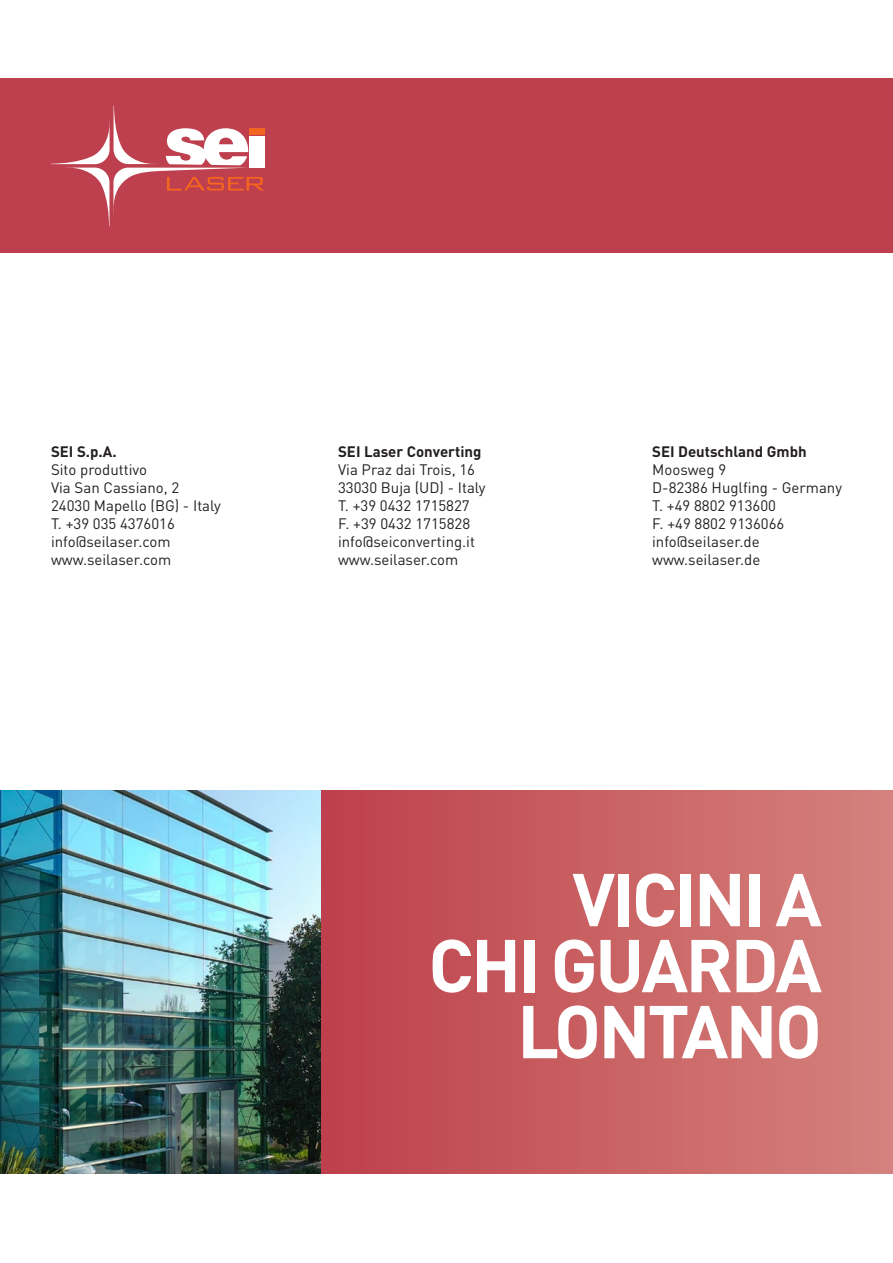
<style>
.page{position:relative;width:893px;height:1263px;background:#fff}
.page>*{position:absolute;margin:0;border:0;box-sizing:border-box;transform-origin:0 0}
.t1{font:700 73.5px "DIN Pro";letter-spacing:-.04em;color:#fff}
.t2{font:15px "DIN Pro";color:#231f20}
.t3{font:700 15px "DIN Pro";color:#231f20}
</style>
<div class="page">
<div style="left:320px;top:791px;width:573px;height:383px;background:linear-gradient(to right,#be404b,#d5837d)"></div>
<div style="left:0;top:79px;width:893px;height:174px;background:#be3f4d"></div>
<img style="left:0;top:791px;width:320px;height:383px">
<svg style="left:51px;top:106px;width:213px;height:120px"></svg>
<p class="t3" style="left:51px;top:439px;width:67px">SEI S.p.A.</p>
<p class="t2" style="left:51px;top:458px;width:98px">Sito produttivo</p>
<p class="t2" style="left:51px;top:476px;width:130px">Via San Cassiano, 2</p>
<p class="t2" style="left:51px;top:494px;width:171px">24030 Mapello (BG) - Italy</p>
<p class="t2" style="left:51px;top:512px;width:125px">T. +39 035 4376016</p>
<p class="t2" style="left:51px;top:530px;width:121px">info@seilaser.com</p>
<p class="t2" style="left:51px;top:548px;width:122px">www.seilaser.com</p>
<p class="t3" style="left:338px;top:439px;width:145px">SEI Laser Converting</p>
<p class="t2" style="left:338px;top:458px;width:139px">Via Praz dai Trois, 16</p>
<p class="t2" style="left:338px;top:476px;width:149px">33030 Buja (UD) - Italy</p>
<p class="t2" style="left:338px;top:494px;width:133px">T. +39 0432 1715827</p>
<p class="t2" style="left:338px;top:512px;width:134px">F. +39 0432 1715828</p>
<p class="t2" style="left:338px;top:530px;width:138px">info@seiconverting.it</p>
<p class="t2" style="left:338px;top:548px;width:122px">www.seilaser.com</p>
<p class="t3" style="left:652px;top:439px;width:156px">SEI Deutschland Gmbh</p>
<p class="t2" style="left:652px;top:458px;width:75px">Moosweg 9</p>
<p class="t2" style="left:652px;top:476px;width:191px">D-82386 Huglfing - Germany</p>
<p class="t2" style="left:652px;top:494px;width:125px">T. +49 8802 913600</p>
<p class="t2" style="left:652px;top:512px;width:134px">F. +49 8802 9136066</p>
<p class="t2" style="left:652px;top:530px;width:109px">info@seilaser.de</p>
<p class="t2" style="left:652px;top:548px;width:110px">www.seilaser.de</p>
<p class="t1" style="left:572px;top:838px;width:251px">VICINI A</p>
<p class="t1" style="left:428px;top:904px;width:395px">CHI GUARDA</p>
<p class="t1" style="left:517px;top:970px;width:306px">LONTANO</p>
</div>
